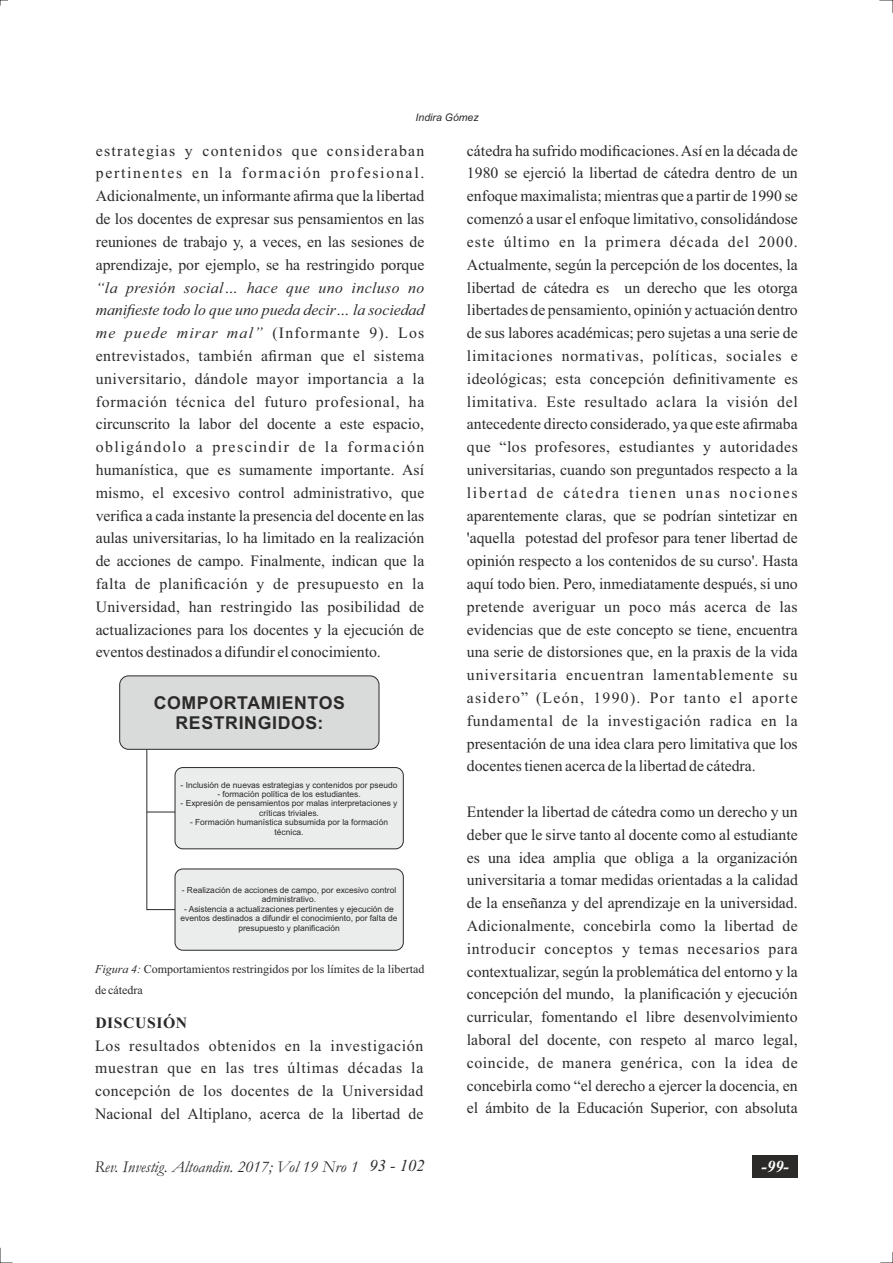
<style>
.page{position:relative;width:893px;height:1263px;background:#fff}
.page>*{position:absolute;margin:0;border:0;box-sizing:border-box;transform-origin:0 0}
.t1{font:700 17.7px/19.8px "Arial";letter-spacing:.035em;color:#2b2a29;text-align:center}
.t2{font:italic 16.65px "Garamond";color:#2b2a29}
.t3{font:italic 700 16.65px "Times New Roman";color:#fefefe}
.t4{font:15.75px/22.8px "Times New Roman";color:#2b2a29;text-align:justify}
.t5{font:700 15.75px "Times New Roman";letter-spacing:.035em;color:#2b2a29}
.t6{font:12px/20.7px "Times New Roman";color:#2b2a29}
.t7{font:italic 10.5px "Arial";color:#2b2a29}
.t8{font:8.4px/9.4px "Arial";color:#2b2a29;text-align:center}
.s1{font-style:italic}
.s2{font-family:"Times New Roman"}
</style>
<div class="page">
<div style="left:753px;top:1155px;width:45px;height:23px;background:#2b2a29"></div>
<div style="left:119px;top:675px;width:260px;height:75px;background:#d9dada;border:1px solid #2b2a29;border-radius:9px"></div>
<div style="left:175px;top:767px;width:229px;height:82px;background:#ebecec;border:1px solid #2b2a29;border-radius:8px"></div>
<div style="left:175px;top:868px;width:229px;height:83px;background:#ebecec;border:1px solid #2b2a29;border-radius:8px"></div>
<svg style="left:146px;top:748px;width:30px;height:162px"></svg>
<p class="t7" style="left:416px;top:114px;width:65px">Indira Gómez</p>
<p class="t4" style="left:96px;top:141px;width:330px">estrategias y contenidos que consideraban pertinentes en la formación profesional.<br>Adicionalmente, un informante afirma que la libertad de los docentes de expresar sus pensamientos en las reuniones de trabajo y, a veces, en las sesiones de aprendizaje, por ejemplo, se ha restringido porque</p>
<p class="t4" style="left:96px;top:277px;width:330px"><span class="s1">“la presión social… hace que uno incluso no manifieste todo lo que uno pueda decir… la sociedad me puede mirar mal”</span> (Informante 9). Los entrevistados, también afirman que el sistema universitario, dándole mayor importancia a la formación técnica del futuro profesional, ha circunscrito la labor del docente a este espacio, obligándolo a prescindir de la formación humanística, que es sumamente importante. Así mismo, el excesivo control administrativo, que verifica a cada instante la presencia del docente en las aulas universitarias, lo ha limitado en la realización de acciones de campo. Finalmente, indican que la falta de planificación y de presupuesto en la Universidad, han restringido las posibilidad de actualizaciones para los docentes y la ejecución de eventos destinados a difundir el conocimiento.</p>
<p class="t4" style="left:467px;top:141px;width:333px">cátedra ha sufrido modificaciones. Así en la década de 1980 se ejerció la libertad de cátedra dentro de un enfoque maximalista; mientras que a partir de 1990 se comenzó a usar el enfoque limitativo, consolidándose este último en la primera década del 2000.<br>Actualmente, según la percepción de los docentes, la libertad de cátedra es un derecho que les otorga libertades de pensamiento, opinión y actuación dentro de sus labores académicas; pero sujetas a una serie de limitaciones normativas, políticas, sociales e ideológicas; esta concepción definitivamente es limitativa. Este resultado aclara la visión del antecedente directo considerado, ya que este afirmaba que “los profesores, estudiantes y autoridades universitarias, cuando son preguntados respecto a la libertad de cátedra tienen unas nociones aparentemente claras, que se podrían sintetizar en 'aquella potestad del profesor para tener libertad de opinión respecto a los contenidos de su curso'. Hasta aquí todo bien. Pero, inmediatamente después, si uno pretende averiguar un poco más acerca de las evidencias que de este concepto se tiene, encuentra una serie de distorsiones que, en la praxis de la vida universitaria encuentran lamentablemente su asidero” (León, 1990). Por tanto el aporte fundamental de la investigación radica en la presentación de una idea clara pero limitativa que los docentes tienen acerca de la libertad de cátedra.</p>
<p class="t4" style="left:467px;top:802px;width:333px">Entender la libertad de cátedra como un derecho y un deber que le sirve tanto al docente como al estudiante es una idea amplia que obliga a la organización universitaria a tomar medidas orientadas a la calidad de la enseñanza y del aprendizaje en la universidad.<br>Adicionalmente, concebirla como la libertad de introducir conceptos y temas necesarios para contextualizar, según la problemática del entorno y la concepción del mundo, la planificación y ejecución curricular, fomentando el libre desenvolvimiento laboral del docente, con respeto al marco legal, coincide, de manera genérica, con la idea de concebirla como “el derecho a ejercer la docencia, en el ámbito de la Educación Superior, con absoluta</p>
<p class="t1" style="left:154px;top:694px;width:193px">COMPORTAMIENTOS<br>RESTRINGIDOS:</p>
<p class="t8" style="left:181px;top:781px;width:218px">- Inclusión de nuevas estrategias y contenidos por pseudo</p>
<p class="t8" style="left:217px;top:790px;width:145px">- formación política de los estudiantes.</p>
<p class="t8" style="left:181px;top:799px;width:218px">- Expresión de pensamientos por malas interpretaciones y críticas triviales.</p>
<p class="t8" style="left:190px;top:818px;width:200px">- Formación humanística subsumida por la formación técnica.</p>
<p class="t8" style="left:182px;top:886px;width:216px">- Realización de acciones de campo, por excesivo control administrativo.</p>
<p class="t8" style="left:181px;top:905px;width:218px">- Asistencia a actualizaciones pertinentes y ejecución de eventos destinados a difundir el conocimiento, por falta de presupuesto y planificación</p>
<p class="t6" style="left:95px;top:960px;width:331px"><span class="s1">Figura 4:</span> Comportamientos restringidos por los límites de la libertad de cátedra</p>
<p class="t5" style="left:95px;top:1017px;width:93px">DISCUSIÓN</p>
<p class="t4" style="left:95px;top:1035px;width:330px">Los resultados obtenidos en la investigación muestran que en las tres últimas décadas la concepción de los docentes de la Universidad Nacional del Altiplano, acerca de la libertad de</p>
<p class="t2" style="left:95px;top:1161px;width:332px">Rev. Investig. Altoandin. 2017; Vol 19 Nro 1 <span class="s2">93 - 102</span></p>
<p class="t3" style="left:761px;top:1160px;width:29px">-99-</p>
</div>
